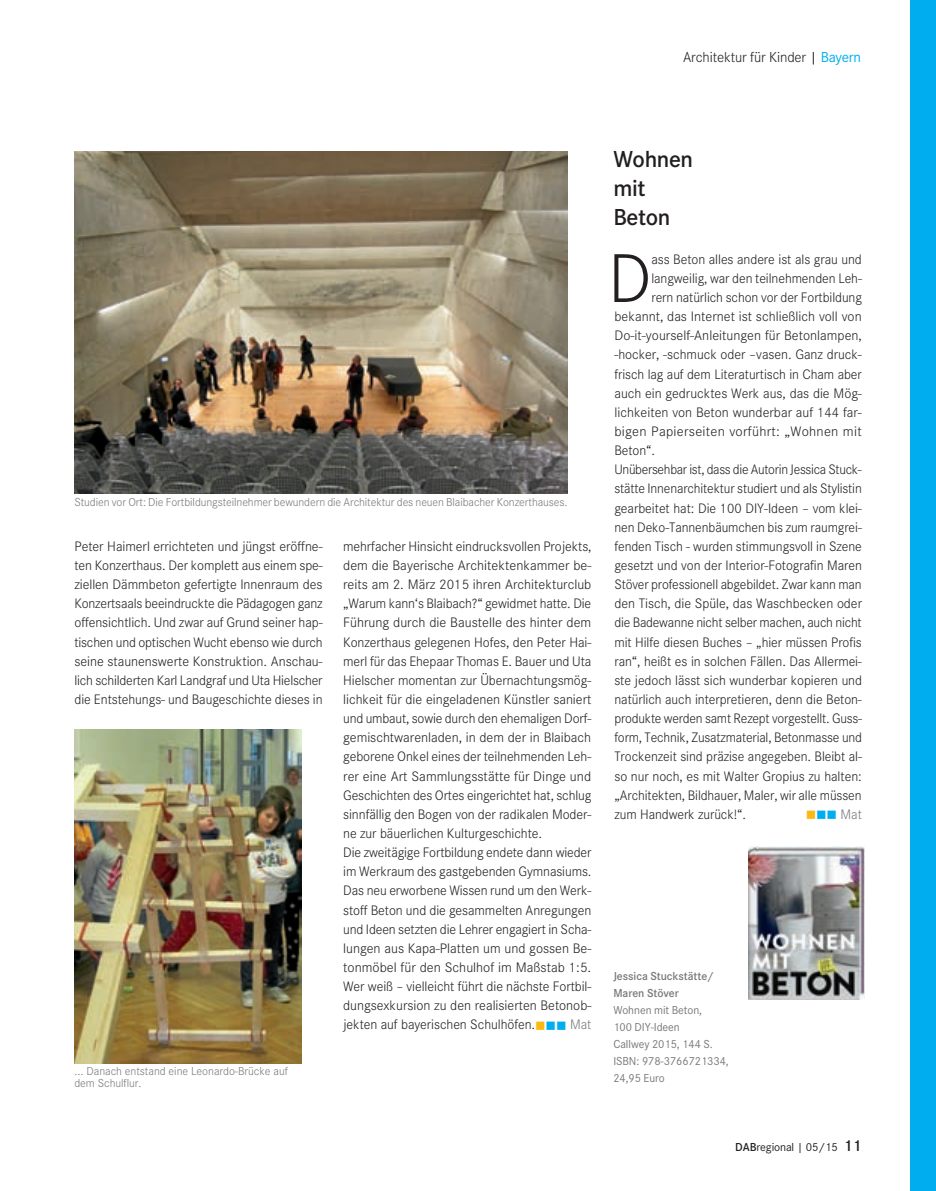
<style>
.page{position:relative;width:936px;height:1191px;background:#fff}
.page>*{position:absolute;margin:0;border:0;box-sizing:border-box;transform-origin:0 0}
.t1{font:300 71.55px "Corporate S";color:#231f20}
.t2{font:600 24px/28.8px "Corporate S";letter-spacing:-.015em;color:#231f20}
.t3{font:300 15px "Corporate S";letter-spacing:-.01em;color:#231f20}
.t4{font:300 14.25px/19.2px "Corporate S";letter-spacing:-.005em;color:#231f20;text-align:justify}
.t5{font:300 14.25px "Corporate S";letter-spacing:.015em;color:#231f20}
.t6{font:300 14.25px "Corporate S";color:#76787b}
.t7{font:300 12px/12px "Corporate S";letter-spacing:-.01em;color:#76787b}
.t8{font:12px/17.1px "Corporate S";letter-spacing:-.005em;color:#76787b}
.t9{font:600 12px/17.1px "Corporate S";letter-spacing:-.005em;color:#76787b}
.t10{font:12px "Corporate S";letter-spacing:-.01em;color:#231f20}
.s1{font-weight:400}
.s2{font-weight:400;color:#00aeef}
.s3{color:#fcb914}
.s4{color:#00aeef}
.s5{color:#76787b}
.s6{font-weight:600}
.s7{font-weight:600;font-size:16.5px}
</style>
<div class="page">
<div style="left:910px;top:0;width:25px;height:1191px;background:#00aeef"></div>
<img style="left:74px;top:151px;width:493px;height:342px">
<img style="left:74px;top:729px;width:227px;height:334px">
<img style="left:748px;top:846px;width:116px;height:153px">
<p class="t3" style="left:683px;top:49px;width:179px">Architektur für Kinder <span class="s1">|</span> <span class="s2">Bayern</span></p>
<p class="t7" style="left:74px;top:496px;width:494px">Studien vor Ort: Die Fortbildungsteilnehmer bewundern die Architektur des neuen Blaibacher Konzerthauses.</p>
<p class="t4" style="left:74px;top:536px;width:250px">Peter Haimerl errichteten und jüngst eröffne&shy;ten Konzerthaus. Der komplett aus einem spe&shy;ziellen Dämmbeton gefertigte Innenraum des Konzertsaals beeindruckte die Pädagogen ganz offensichtlich. Und zwar auf Grund seiner hap&shy;tischen und optischen Wucht ebenso wie durch seine staunenswerte Konstruktion. Anschau&shy;lich schilderten Karl Landgraf und Uta Hielscher die Entstehungs- und Baugeschichte dieses in</p>
<p class="t4" style="left:343px;top:536px;width:250px;text-align:left">mehrfacher Hinsicht eindrucksvollen Projekts, dem die Bayerische Architektenkammer be&shy;reits am 2. März 2015 ihren Architekturclub „Warum kann‘s Blaibach?“ gewidmet hatte. Die Führung durch die Baustelle des hinter dem Konzerthaus gelegenen Hofes, den Peter Hai&shy;merl für das Ehepaar Thomas E. Bauer und Uta Hielscher momentan zur Übernachtungsmög&shy;lichkeit für die eingeladenen Künstler saniert und umbaut, sowie durch den ehemaligen Dorf&shy;gemischtwarenladen, in dem der in Blaibach geborene Onkel eines der teilnehmenden Leh&shy;rer eine Art Sammlungsstätte für Dinge und Geschichten des Ortes eingerichtet hat, schlug sinnfällig den Bogen von der radikalen Moder&shy;ne zur bäuerlichen Kulturgeschichte.<br>Die zweitägige Fortbildung endete dann wieder im Werkraum des gastgebenden Gymnasiums.<br>Das neu erworbene Wissen rund um den Werk&shy;stoff Beton und die gesammelten Anregungen und Ideen setzten die Lehrer engagiert in Scha&shy;lungen aus Kapa-Platten um und gossen Be&shy;tonmöbel für den Schulhof im Maßstab 1:5.<br>Wer weiß – vielleicht führt die nächste Fortbil&shy;dungsexkursion zu den realisierten Betonob&shy;jekten auf bayerischen Schulhöfen.<span class="s3">■</span><span class="s4">■■</span> <span class="s5">Mat</span></p>
<p class="t7" style="left:74px;top:1064px;width:215px">... Danach entstand eine Leonardo-Brücke auf dem Schulflur.</p>
<h2 class="t2" style="left:613px;top:145px;width:81px">Wohnen mit<br>Beton</h2>
<h1 class="t1" style="left:608px;top:238px;width:45px">D</h1>
<p class="t4" style="left:651px;top:249px;width:212px">ass Beton alles andere ist als grau und</p>
<p class="t4" style="left:651px;top:269px;width:212px">langweilig, war den teilnehmenden Leh-</p>
<p class="t4" style="left:651px;top:288px;width:212px">rern natürlich schon vor der Fortbildung</p>
<p class="t4" style="left:614px;top:307px;width:249px">bekannt, das Internet ist schließlich voll von</p>
<p class="t4" style="left:614px;top:326px;width:249px">Do-it-yourself-Anleitungen für Betonlampen,</p>
<p class="t4" style="left:614px;top:345px;width:249px">-hocker, -schmuck oder –vasen. Ganz druck-</p>
<p class="t4" style="left:614px;top:364px;width:249px">frisch lag auf dem Literaturtisch in Cham aber</p>
<p class="t4" style="left:614px;top:383px;width:249px">auch ein gedrucktes Werk aus, das die Mög-</p>
<p class="t4" style="left:614px;top:403px;width:249px">lichkeiten von Beton wunderbar auf 144 far-</p>
<p class="t5" style="left:614px;top:423px;width:249px">bigen Papierseiten vorführt: „Wohnen mit</p>
<p class="t4" style="left:614px;top:441px;width:42px">Beton“.</p>
<p class="t4" style="left:614px;top:460px;width:249px">Unübersehbar ist, dass die Autorin Jessica Stuck-</p>
<p class="t4" style="left:614px;top:479px;width:249px">stätte Innenarchitektur studiert und als Stylistin</p>
<p class="t4" style="left:614px;top:498px;width:249px">gearbeitet hat: Die 100 DIY-Ideen – vom klei-</p>
<p class="t4" style="left:614px;top:517px;width:249px">nen Deko-Tannenbäumchen bis zum raumgrei-</p>
<p class="t4" style="left:614px;top:536px;width:249px">fenden Tisch - wurden stimmungsvoll in Szene</p>
<p class="t4" style="left:614px;top:556px;width:249px">gesetzt und von der Interior-Fotografin Maren</p>
<p class="t4" style="left:614px;top:575px;width:249px">Stöver professionell abgebildet. Zwar kann man</p>
<p class="t4" style="left:614px;top:594px;width:249px">den Tisch, die Spüle, das Waschbecken oder</p>
<p class="t4" style="left:614px;top:613px;width:249px">die Badewanne nicht selber machen, auch nicht</p>
<p class="t4" style="left:614px;top:632px;width:249px">mit Hilfe diesen Buches – „hier müssen Profis</p>
<p class="t4" style="left:614px;top:651px;width:249px">ran“, heißt es in solchen Fällen. Das Allermei-</p>
<p class="t4" style="left:614px;top:670px;width:249px">ste jedoch lässt sich wunderbar kopieren und</p>
<p class="t4" style="left:614px;top:690px;width:249px">natürlich auch interpretieren, denn die Beton-</p>
<p class="t4" style="left:614px;top:709px;width:249px">produkte werden samt Rezept vorgestellt. Guss-</p>
<p class="t4" style="left:614px;top:728px;width:249px">form, Technik, Zusatzmaterial, Betonmasse und</p>
<p class="t4" style="left:614px;top:747px;width:249px">Trockenzeit sind präzise angegeben. Bleibt al-</p>
<p class="t4" style="left:614px;top:766px;width:249px">so nur noch, es mit Walter Gropius zu halten:</p>
<p class="t4" style="left:614px;top:785px;width:249px">„Architekten, Bildhauer, Maler, wir alle müssen</p>
<p class="t4" style="left:614px;top:804px;width:133px">zum Handwerk zurück!“.</p>
<p class="t6" style="left:805px;top:806px;width:58px"><span class="s3">■</span><span class="s4">■■</span> Mat</p>
<p class="t9" style="left:613px;top:967px;width:102px">Jessica Stuckstätte/<br>Maren Stöver</p>
<p class="t8" style="left:613px;top:1001px;width:117px">Wohnen mit Beton,<br>100 DIY-Ideen<br>Callwey 2015, 144 S.<br>ISBN: 978-3766721334,<br>24,95 Euro</p>
<p class="t10" style="left:735px;top:1140px;width:128px"><span class="s6">DAB</span>regional | 05/15 <span class="s7">11</span></p>
</div>
